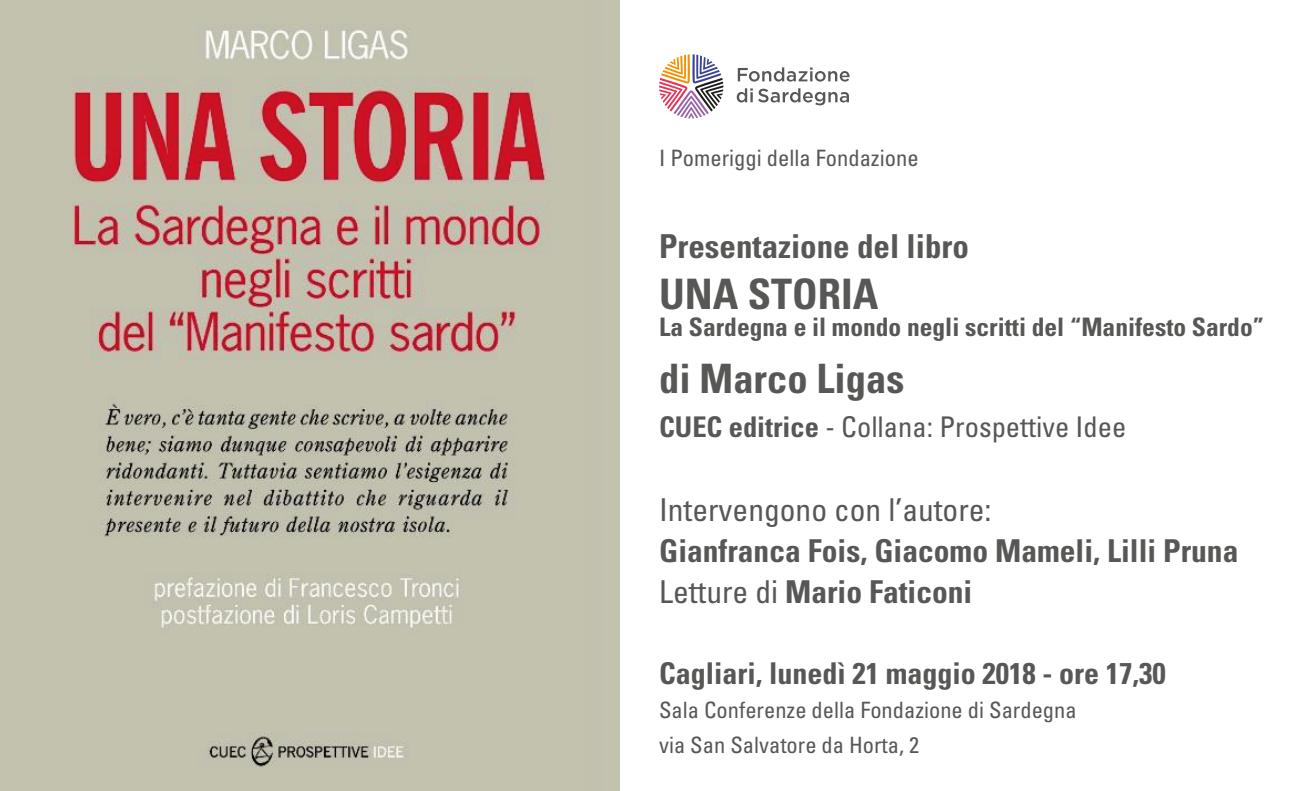
<style>
.page{position:relative;width:1291px;height:791px;background:#fff}
.page>*{position:absolute;margin:0;border:0;box-sizing:border-box;transform-origin:0 0}
.t1{font:700 condensed 42px "Univers";color:#575756}
.t2{font:700 condensed 40.5px "Univers";color:#575756}
.t3{font:700 condensed 33px "Univers";color:#575756}
.t4{font:700 condensed 31.5px/40.8px "Univers";color:#575756}
.t5{font:condensed 31.5px "Univers";color:#575756}
.t6{font:700 condensed 30px "Univers";color:#575756}
.t7{font:condensed 28.5px "Univers";color:#575756}
.t8{font:700 condensed 25.5px "Univers";color:#575756}
.t9{font:condensed 22.5px/34.5px "Univers";color:#575756}
.s1{font-weight:700}
.s2{font-weight:400}
</style>
<div class="page">
<div style="left:0;top:0;width:619px;height:791px;background:#c3c2af"></div>
<svg style="left:738px;top:67px;width:111px;height:15px"></svg>
<svg style="left:736px;top:88px;width:113px;height:17px"></svg>
<svg style="left:659px;top:54px;width:64px;height:64px"></svg>
<img style="left:72px;top:25px;width:479px;height:742px">
<p class="t9" style="left:659px;top:140px;width:261px">I Pomeriggi della Fondazione</p>
<h3 class="t3" style="left:659px;top:226px;width:311px">Presentazione del libro</h3>
<h1 class="t1" style="left:659px;top:268px;width:221px">UNA STORIA</h1>
<p class="t8" style="left:659px;top:311px;width:606px">La Sardegna e il mondo negli scritti del “Manifesto Sardo”</p>
<h2 class="t2" style="left:659px;top:354px;width:247px">di Marco Ligas</h2>
<p class="t7" style="left:659px;top:408px;width:469px"><span class="s1">CUEC editrice</span> - Collana: Prospettive Idee</p>
<h3 class="t5" style="left:659px;top:490px;width:334px">Intervengono con l’autore:</h3>
<h3 class="t4" style="left:659px;top:530px;width:581px">Gianfranca Fois, Giacomo Mameli, Lilli Pruna<br><span class="s2">Letture di</span> Mario Faticoni</h3>
<h3 class="t6" style="left:659px;top:655px;width:508px">Cagliari, lunedì 21 maggio 2018 - ore 17,30</h3>
<p class="t9" style="left:659px;top:693px;width:419px">Sala Conferenze della Fondazione di Sardegna via San Salvatore da Horta, 2</p>
</div>
